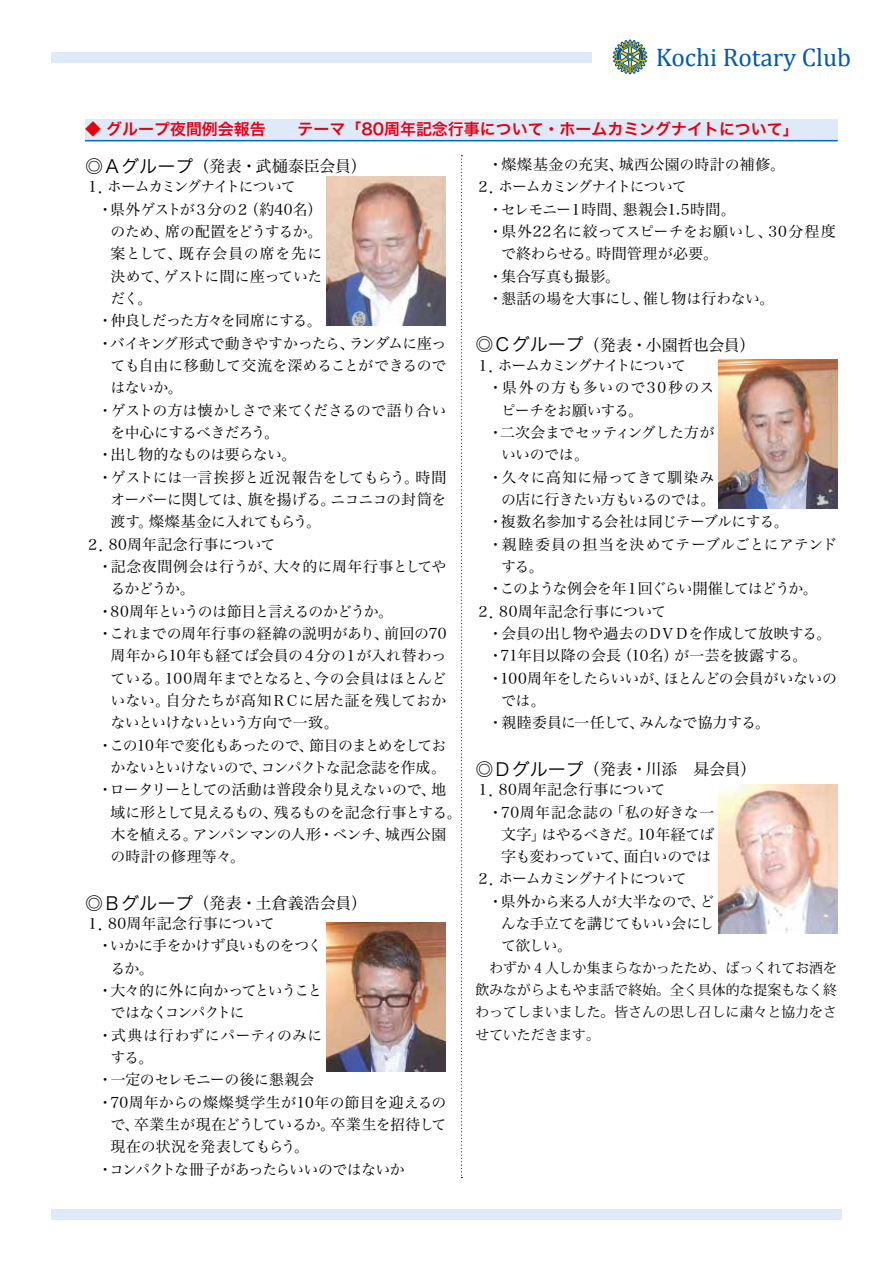
<style>
.page{position:relative;width:893px;height:1263px;background:#fff}
.page>*{position:absolute;margin:0;border:0;box-sizing:border-box;transform-origin:0 0}
.t1{font:25.5px "Cambria";color:#005bac}
.t2{font:15.9px "Hira Min Pro W3";color:#000}
.t3{font:15.9px "Hira Kaku Pro W6";color:#e60012}
.t4{font:14.85px "Hira Min Pro W3";letter-spacing:-.025em;color:#000}
.t5{font:14.85px "Hira Min Pro W3";letter-spacing:.005em;color:#000}
.t6{font:14.85px "Hira Min Pro W3";letter-spacing:.02em;color:#000}
.t7{font:14.85px "Hira Min Pro W3";letter-spacing:-.05em;color:#000}
.t8{font:14.85px "Hira Min Pro W3";letter-spacing:-.045em;color:#000}
.t9{font:14.85px "Hira Min Pro W3";letter-spacing:.015em;color:#000}
.t10{font:14.85px "Hira Min Pro W3";letter-spacing:-.09em;color:#000}
.t11{font:14.85px "Hira Min Pro W3";letter-spacing:.025em;color:#000}
.t12{font:14.85px "Hira Min Pro W3";letter-spacing:-.06em;color:#000}
.t13{font:14.85px "Hira Min Pro W3";color:#000}
.t14{font:14.85px "Hira Min Pro W3";letter-spacing:.01em;color:#000}
.t15{font:14.85px "Hira Min Pro W3";letter-spacing:-.095em;color:#000}
.t16{font:14.85px "Hira Min Pro W3";letter-spacing:-.065em;color:#000}
.t17{font:14.85px "Hira Min Pro W3";letter-spacing:.04em;color:#000}
.t18{font:14.85px "Hira Min Pro W3";letter-spacing:-.005em;color:#000}
.t19{font:14.85px "Hira Min Pro W3";letter-spacing:.08em;color:#000}
.t20{font:14.85px "Hira Min Pro W3";letter-spacing:.03em;color:#000}
.t21{font:14.85px "Hira Min Pro W3";letter-spacing:.065em;color:#000}
.t22{font:14.85px "Hira Min Pro W3";letter-spacing:-.11em;color:#000}
.t23{font:13.8px/22.4px "Koz Min Pro";letter-spacing:.005em;color:#000;text-align:justify}
.s1{font-family:"Hira Kaku Pro W3";font-size:18px}
</style>
<div class="page">
<div style="left:51px;top:1209px;width:791px;height:10px;background:#dfeaf8"></div>
<div style="left:51px;top:52px;width:540px;height:11px;background:#dfeaf8"></div>
<svg style="left:613px;top:39px;width:35px;height:36px"></svg>
<div style="left:85px;top:119px;width:753px;height:22px;background:#dfeaf8"></div>
<hr style="left:85px;top:140px;width:753px;height:1px;background:#006cba">
<svg style="left:461px;top:155px;width:1px;height:1023px"></svg>
<img style="left:327px;top:176px;width:119px;height:149px">
<img style="left:719px;top:359px;width:119px;height:149px">
<img style="left:327px;top:923px;width:119px;height:148px">
<img style="left:719px;top:784px;width:119px;height:149px">
<h1 class="t1" style="left:656px;top:42px;width:197px">Kochi Rotary Club</h1>
<p class="t3" style="left:85px;top:115px;width:715px">◆ グループ夜間例会報告　　テーマ「80周年記念行事について・ホームカミングナイトについて」</p>
<p class="t2" style="left:85px;top:152px;width:283px"><span class="s1">◎Ａグループ</span>（発表・武樋泰臣会員）</p>
<p class="t10" style="left:85px;top:174px;width:212px">１．ホームカミングナイトについて</p>
<p class="t4" style="left:98px;top:196px;width:226px">・県外ゲストが３分の２（約40名）</p>
<p class="t7" style="left:111px;top:219px;width:213px">のため、席の配置をどうするか。</p>
<p class="t21" style="left:111px;top:241px;width:213px">案として、既存会員の席を先に</p>
<p class="t4" style="left:111px;top:263px;width:213px">決めて、ゲストに間に座っていた</p>
<p class="t4" style="left:111px;top:286px;width:43px">だく。</p>
<p class="t12" style="left:98px;top:308px;width:225px">・仲良しだった方々を同席にする。</p>
<p class="t4" style="left:98px;top:330px;width:350px">・バイキング形式で動きやすかったら、ランダムに座っ</p>
<p class="t4" style="left:111px;top:353px;width:337px">ても自由に移動して交流を深めることができるので</p>
<p class="t4" style="left:111px;top:375px;width:74px">はないか。</p>
<p class="t4" style="left:98px;top:397px;width:350px">・ゲストの方は懐かしさで来てくださるので語り合い</p>
<p class="t8" style="left:111px;top:420px;width:170px">を中心にするべきだろう。</p>
<p class="t4" style="left:98px;top:442px;width:200px">・出し物的なものは要らない。</p>
<p class="t13" style="left:98px;top:464px;width:350px">・ゲストには一言挨拶と近況報告をしてもらう。時間</p>
<p class="t4" style="left:111px;top:487px;width:337px">オーバーに関しては、旗を揚げる。ニコニコの封筒を</p>
<p class="t18" style="left:111px;top:509px;width:212px">渡す。燦燦基金に入れてもらう。</p>
<p class="t9" style="left:85px;top:531px;width:192px">２．80周年記念行事について</p>
<p class="t14" style="left:98px;top:554px;width:350px">・記念夜間例会は行うが、大々的に周年行事としてや</p>
<p class="t4" style="left:111px;top:576px;width:85px">るかどうか。</p>
<p class="t16" style="left:98px;top:598px;width:297px">・80周年というのは節目と言えるのかどうか。</p>
<p class="t5" style="left:98px;top:621px;width:350px">・これまでの周年行事の経緯の説明があり、前回の70</p>
<p class="t4" style="left:111px;top:643px;width:337px">周年から10年も経てば会員の４分の１が入れ替わっ</p>
<p class="t4" style="left:111px;top:665px;width:337px">ている。100周年までとなると、今の会員はほとんど</p>
<p class="t5" style="left:111px;top:688px;width:337px">いない。自分たちが高知ＲＣに居た証を残しておか</p>
<p class="t4" style="left:111px;top:710px;width:230px">ないといけないという方向で一致。</p>
<p class="t7" style="left:98px;top:732px;width:350px">・この10年で変化もあったので、節目のまとめをしてお</p>
<p class="t4" style="left:111px;top:755px;width:337px">かないといけないので、コンパクトな記念誌を作成。</p>
<p class="t4" style="left:98px;top:777px;width:350px">・ロータリーとしての活動は普段余り見えないので、地</p>
<p class="t7" style="left:111px;top:799px;width:353px">域に形として見えるもの、残るものを記念行事とする。</p>
<p class="t4" style="left:111px;top:821px;width:337px">木を植える。アンパンマンの人形・ベンチ、城西公園</p>
<p class="t9" style="left:111px;top:844px;width:136px">の時計の修理等々。</p>
<p class="t2" style="left:85px;top:889px;width:284px"><span class="s1">◎Ｂグループ</span>（発表・土倉義浩会員）</p>
<p class="t9" style="left:85px;top:911px;width:191px">１．80周年記念行事について</p>
<p class="t8" style="left:98px;top:933px;width:226px">・いかに手をかけず良いものをつく</p>
<p class="t4" style="left:111px;top:955px;width:45px">るか。</p>
<p class="t4" style="left:98px;top:978px;width:226px">・大々的に外に向かってということ</p>
<p class="t22" style="left:111px;top:1000px;width:136px">ではなくコンパクトに</p>
<p class="t11" style="left:98px;top:1022px;width:226px">・式典は行わずにパーティのみに</p>
<p class="t4" style="left:111px;top:1045px;width:44px">する。</p>
<p class="t4" style="left:98px;top:1067px;width:218px">・一定のセレモニーの後に懇親会</p>
<p class="t6" style="left:98px;top:1089px;width:350px">・70周年からの燦燦奨学生が10年の節目を迎えるの</p>
<p class="t4" style="left:111px;top:1112px;width:337px">で、卒業生が現在どうしているか。卒業生を招待して</p>
<p class="t4" style="left:111px;top:1134px;width:200px">現在の状況を発表してもらう。</p>
<p class="t8" style="left:98px;top:1156px;width:308px">・コンパクトな冊子があったらいいのではないか</p>
<p class="t6" style="left:488px;top:152px;width:298px">・燦燦基金の充実、城西公園の時計の補修。</p>
<p class="t10" style="left:475px;top:174px;width:213px">２．ホームカミングナイトについて</p>
<p class="t4" style="left:488px;top:196px;width:249px">・セレモニー１時間、懇親会1.5時間。</p>
<p class="t11" style="left:488px;top:219px;width:349px">・県外22名に絞ってスピーチをお願いし、30分程度</p>
<p class="t11" style="left:501px;top:241px;width:219px">で終わらせる。時間管理が必要。</p>
<p class="t5" style="left:488px;top:263px;width:133px">・集合写真も撮影。</p>
<p class="t4" style="left:488px;top:286px;width:288px">・懇話の場を大事にし、催し物は行わない。</p>
<p class="t2" style="left:475px;top:331px;width:281px"><span class="s1">◎Ｃグループ</span>（発表・小園哲也会員）</p>
<p class="t10" style="left:475px;top:353px;width:212px">１．ホームカミングナイトについて</p>
<p class="t19" style="left:488px;top:375px;width:227px">・県外の方も多いので30秒のス</p>
<p class="t12" style="left:501px;top:397px;width:144px">ピーチをお願いする。</p>
<p class="t4" style="left:488px;top:420px;width:227px">・二次会までセッティングした方が</p>
<p class="t4" style="left:501px;top:442px;width:89px">いいのでは。</p>
<p class="t20" style="left:488px;top:464px;width:227px">・久々に高知に帰ってきて馴染み</p>
<p class="t4" style="left:501px;top:487px;width:216px">の店に行きたい方もいるのでは。</p>
<p class="t4" style="left:488px;top:509px;width:302px">・複数名参加する会社は同じテーブルにする。</p>
<p class="t6" style="left:488px;top:531px;width:350px">・親睦委員の担当を決めてテーブルごとにアテンド</p>
<p class="t4" style="left:501px;top:554px;width:44px">する。</p>
<p class="t15" style="left:488px;top:576px;width:331px">・このような例会を年１回ぐらい開催してはどうか。</p>
<p class="t9" style="left:475px;top:598px;width:192px">２．80周年記念行事について</p>
<p class="t4" style="left:488px;top:621px;width:345px">・会員の出し物や過去のＤＶＤを作成して放映する。</p>
<p class="t5" style="left:488px;top:643px;width:321px">・71年目以降の会長（10名）が一芸を披露する。</p>
<p class="t4" style="left:488px;top:665px;width:350px">・100周年をしたらいいが、ほとんどの会員がいないの</p>
<p class="t4" style="left:501px;top:688px;width:46px">では。</p>
<p class="t4" style="left:488px;top:710px;width:283px">・親睦委員に一任して、みんなで協力する。</p>
<p class="t2" style="left:475px;top:755px;width:282px"><span class="s1">◎Ｄグループ</span>（発表・川添　曻会員）</p>
<p class="t9" style="left:475px;top:777px;width:191px">１．80周年記念行事について</p>
<p class="t17" style="left:488px;top:799px;width:227px">・70周年記念誌の「私の好きな一</p>
<p class="t4" style="left:501px;top:821px;width:215px">文字」はやるべきだ。10年経てば</p>
<p class="t4" style="left:501px;top:844px;width:212px">字も変わっていて、面白いのでは</p>
<p class="t10" style="left:475px;top:866px;width:213px">２．ホームカミングナイトについて</p>
<p class="t4" style="left:488px;top:888px;width:227px">・県外から来る人が大半なので、ど</p>
<p class="t8" style="left:501px;top:911px;width:215px">んな手立てを講じてもいい会にし</p>
<p class="t4" style="left:501px;top:933px;width:72px">て欲しい。</p>
<p class="t23" style="left:475px;top:956px;width:363px">　わずか４人しか集まらなかったため、ばっくれてお酒を飲みながらよもやま話で終始。全く具体的な提案もなく終わってしまいました。皆さんの思し召しに粛々と協力をさせていただきます。</p>
</div>
